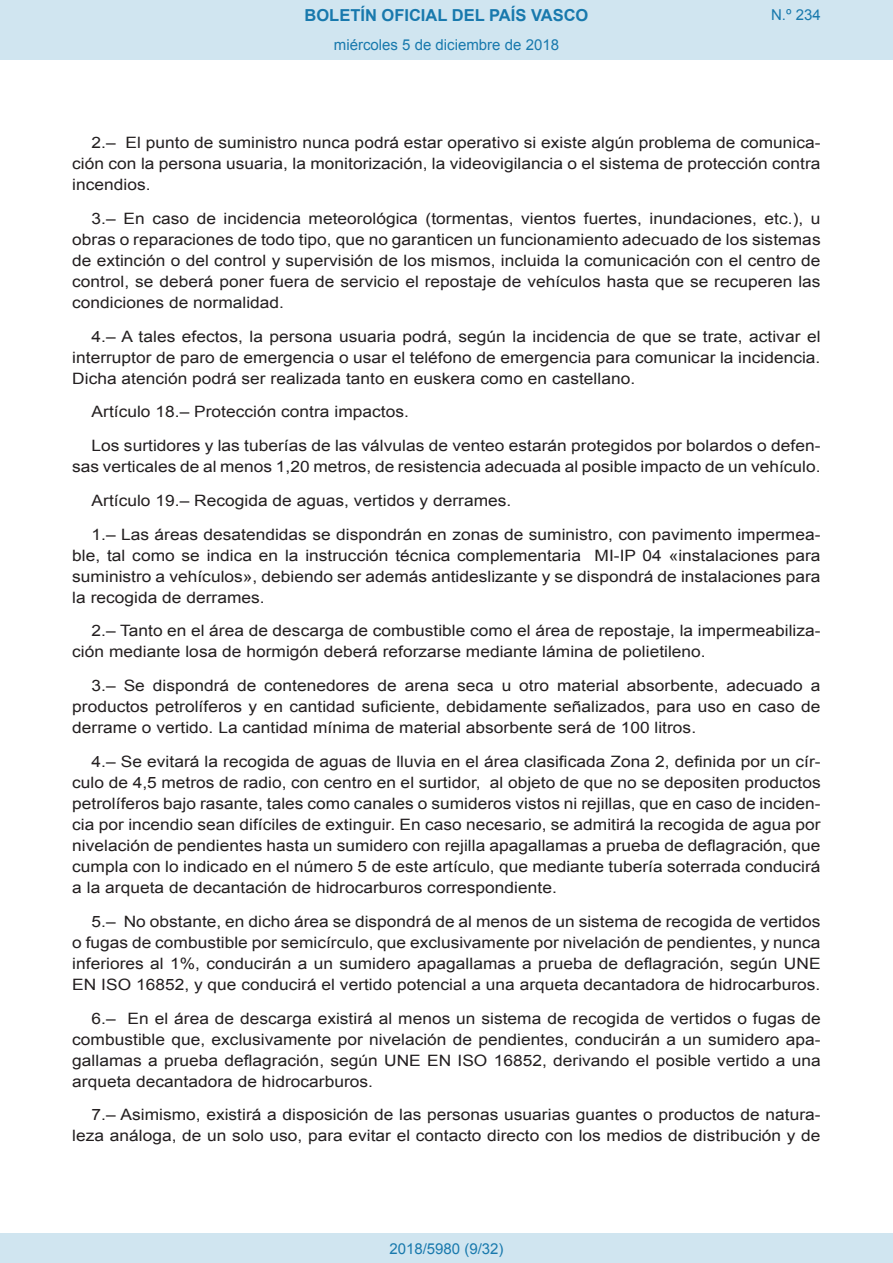
<style>
.page{position:relative;width:893px;height:1263px;background:#fff}
.page>*{position:absolute;margin:0;border:0;box-sizing:border-box;transform-origin:0 0}
.t1{font:700 16.5px "Arial";color:#1879ad}
.BOPVDetalle{font:15.6px/21px "Arial";color:#231f20;text-align:justify;scale:1.11 1}
.Paginacion_Centro{font:15px "Arial";color:#1879ad}
</style>
<div class="page">
<div style="left:0;top:0;width:893px;height:60px;background:#d0e5f0"></div>
<div style="left:0;top:1233px;width:893px;height:30px;background:#d0e5f0"></div>
<p class="t1" style="left:305px;top:4px;width:285px">BOLETÍN OFICIAL DEL PAÍS VASCO</p>
<p class="Paginacion_Centro" style="left:334px;top:35px;width:227px">miércoles 5 de diciembre de 2018</p>
<p class="Paginacion_Centro" style="left:771px;top:5px;width:51px">N.º 234</p>
<p class="BOPVDetalle" style="left:72px;top:132px;width:676px;text-indent:19px">2.– El punto de suministro nunca podrá estar operativo si existe algún problema de comunica&shy;ción con la persona usuaria, la monitorización, la videovigilancia o el sistema de protección contra incendios.</p>
<p class="BOPVDetalle" style="left:72px;top:208px;width:676px;text-indent:19px">3.– En caso de incidencia meteorológica (tormentas, vientos fuertes, inundaciones, etc.), u obras o reparaciones de todo tipo, que no garanticen un funcionamiento adecuado de los sistemas de extinción o del control y supervisión de los mismos, incluida la comunicación con el centro de control, se deberá poner fuera de servicio el repostaje de vehículos hasta que se recuperen las condiciones de normalidad.</p>
<p class="BOPVDetalle" style="left:72px;top:326px;width:676px;text-indent:19px">4.– A tales efectos, la persona usuaria podrá, según la incidencia de que se trate, activar el interruptor de paro de emergencia o usar el teléfono de emergencia para comunicar la incidencia.<br>Dicha atención podrá ser realizada tanto en euskera como en castellano.</p>
<p class="BOPVDetalle" style="left:92px;top:402px;width:287px">Artículo 18.– Protección contra impactos.</p>
<p class="BOPVDetalle" style="left:72px;top:435px;width:676px;text-align:right">Los surtidores y las tuberías de las válvulas de venteo estarán protegidos por bolardos o defen&shy;sas verticales de al menos 1,20 metros, de resistencia adecuada al posible impacto de un vehículo.</p>
<p class="BOPVDetalle" style="left:92px;top:490px;width:380px">Artículo 19.– Recogida de aguas, vertidos y derrames.</p>
<p class="BOPVDetalle" style="left:72px;top:524px;width:676px;text-indent:19px">1.– Las áreas desatendidas se dispondrán en zonas de suministro, con pavimento impermea&shy;ble, tal como se indica en la instrucción técnica complementaria MI-IP 04 «instalaciones para suministro a vehículos», debiendo ser además antideslizante y se dispondrá de instalaciones para la recogida de derrames.</p>
<p class="BOPVDetalle" style="left:72px;top:621px;width:676px;text-indent:19px">2.– Tanto en el área de descarga de combustible como el área de repostaje, la impermeabiliza&shy;ción mediante losa de hormigón deberá reforzarse mediante lámina de polietileno.</p>
<p class="BOPVDetalle" style="left:72px;top:675px;width:676px;text-indent:19px">3.– Se dispondrá de contenedores de arena seca u otro material absorbente, adecuado a productos petrolíferos y en cantidad suficiente, debidamente señalizados, para uso en caso de derrame o vertido. La cantidad mínima de material absorbente será de 100 litros.</p>
<p class="BOPVDetalle" style="left:72px;top:751px;width:676px;text-indent:19px">4.– Se evitará la recogida de aguas de lluvia en el área clasificada Zona 2, definida por un cír&shy;culo de 4,5 metros de radio, con centro en el surtidor, al objeto de que no se depositen productos petrolíferos bajo rasante, tales como canales o sumideros vistos ni rejillas, que en caso de inciden&shy;cia por incendio sean difíciles de extinguir. En caso necesario, se admitirá la recogida de agua por nivelación de pendientes hasta un sumidero con rejilla apagallamas a prueba de deflagración, que cumpla con lo indicado en el número 5 de este artículo, que mediante tubería soterrada conducirá a la arqueta de decantación de hidrocarburos correspondiente.</p>
<p class="BOPVDetalle" style="left:72px;top:911px;width:676px;text-indent:19px">5.– No obstante, en dicho área se dispondrá de al menos de un sistema de recogida de vertidos o fugas de combustible por semicírculo, que exclusivamente por nivelación de pendientes, y nunca inferiores al 1%, conducirán a un sumidero apagallamas a prueba de deflagración, según UNE EN ISO 16852, y que conducirá el vertido potencial a una arqueta decantadora de hidrocarburos.</p>
<p class="BOPVDetalle" style="left:72px;top:1008px;width:676px;text-indent:19px">6.– En el área de descarga existirá al menos un sistema de recogida de vertidos o fugas de combustible que, exclusivamente por nivelación de pendientes, conducirán a un sumidero apa&shy;gallamas a prueba deflagración, según UNE EN ISO 16852, derivando el posible vertido a una arqueta decantadora de hidrocarburos.</p>
<p class="BOPVDetalle" style="left:72px;top:1104px;width:676px;text-align:right">7.– Asimismo, existirá a disposición de las personas usuarias guantes o productos de natura&shy;leza análoga, de un solo uso, para evitar el contacto directo con los medios de distribución y de</p>
<p class="Paginacion_Centro" style="left:389px;top:1238px;width:116px">2018/5980 (9/32)</p>
</div>
